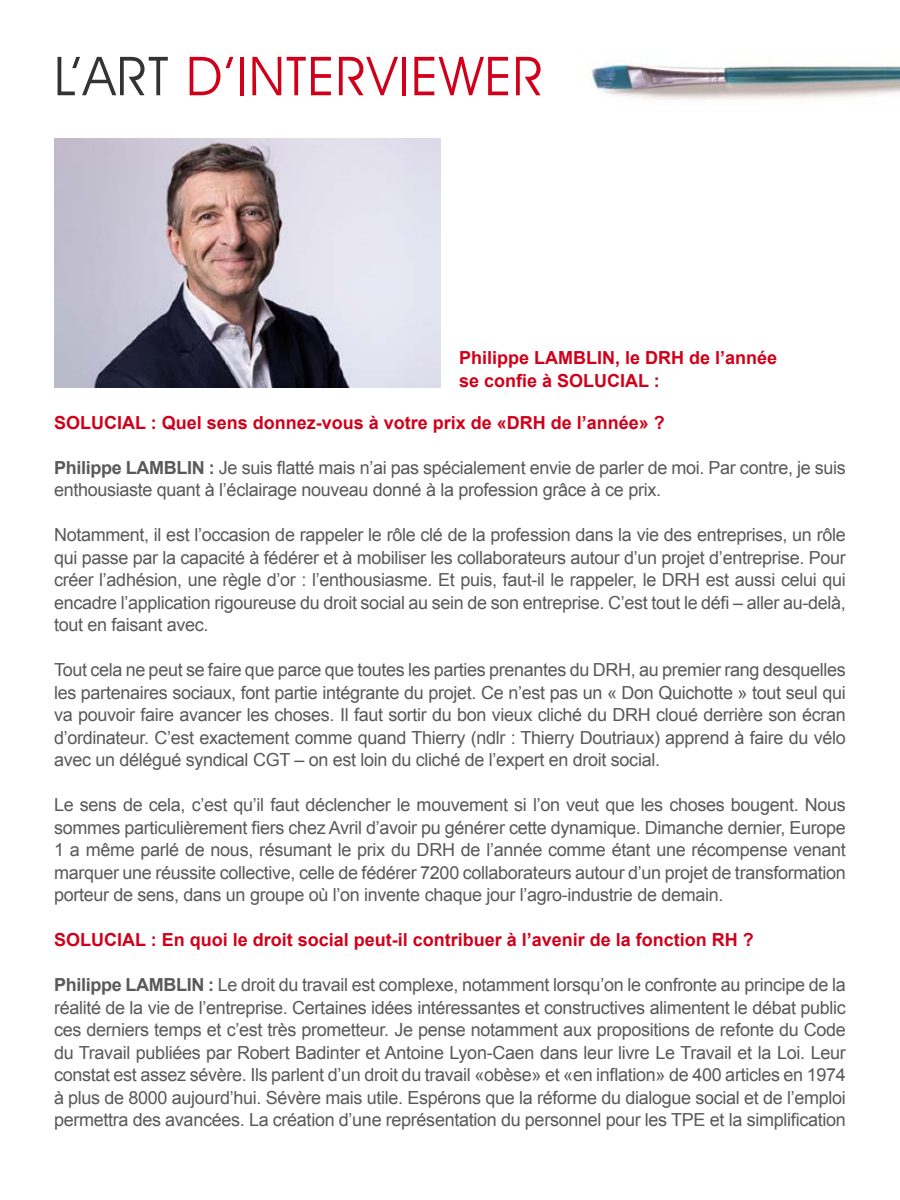
<style>
.page{position:relative;width:900px;height:1200px;background:#fff}
.page>*{position:absolute;margin:0;border:0;box-sizing:border-box;transform-origin:0 0}
.t1{font:54px "Avant Garde IT Cby BT";letter-spacing:.025em;color:#d1001a}
.t2{font:18px/22.5px "Arial";letter-spacing:-.02em;color:#595959;text-align:justify}
.t3{font:700 18px/22.5px "Arial";color:#d1001a}
.s1{color:#333}
.s2{font-weight:700}
</style>
<div class="page">
<img style="left:591px;top:60px;width:309px;height:40px">
<img style="left:54px;top:138px;width:387px;height:250px">
<h1 class="t1" style="left:54px;top:43px;width:491px"><span class="s1">L’ART</span> D’INTERVIEWER</h1>
<p class="t3" style="left:459px;top:347px;width:320px">Philippe LAMBLIN, le DRH de l’année se confie à SOLUCIAL :</p>
<p class="t3" style="left:54px;top:412px;width:612px">SOLUCIAL : Quel sens donnez-vous à votre prix de «DRH de l’année» ?</p>
<p class="t2" style="left:54px;top:456px;width:793px"><span class="s2">Philippe LAMBLIN :</span> Je suis flatté mais n’ai pas spécialement envie de parler de moi. Par contre, je suis enthousiaste quant à l’éclairage nouveau donné à la profession grâce à ce prix.</p>
<p class="t2" style="left:54px;top:524px;width:793px">Notamment, il est l’occasion de rappeler le rôle clé de la profession dans la vie des entreprises, un rôle qui passe par la capacité à fédérer et à mobiliser les collaborateurs autour d’un projet d’entreprise. Pour créer l’adhésion, une règle d’or : l’enthousiasme. Et puis, faut-il le rappeler, le DRH est aussi celui qui encadre l’application rigoureuse du droit social au sein de son entreprise. C’est tout le défi – aller au-delà, tout en faisant avec.</p>
<p class="t2" style="left:54px;top:659px;width:793px">Tout cela ne peut se faire que parce que toutes les parties prenantes du DRH, au premier rang desquelles les partenaires sociaux, font partie intégrante du projet. Ce n’est pas un « Don Quichotte » tout seul qui va pouvoir faire avancer les choses. Il faut sortir du bon vieux cliché du DRH cloué derrière son écran d’ordinateur. C’est exactement comme quand Thierry (ndlr : Thierry Doutriaux) apprend à faire du vélo avec un délégué syndical CGT – on est loin du cliché de l’expert en droit social.</p>
<p class="t2" style="left:54px;top:794px;width:793px">Le sens de cela, c’est qu’il faut déclencher le mouvement si l’on veut que les choses bougent. Nous sommes particulièrement fiers chez Avril d’avoir pu générer cette dynamique. Dimanche dernier, Europe 1 a même parlé de nous, résumant le prix du DRH de l’année comme étant une récompense venant marquer une réussite collective, celle de fédérer 7200 collaborateurs autour d’un projet de transformation porteur de sens, dans un groupe où l’on invente chaque jour l’agro-industrie de demain.</p>
<p class="t3" style="left:54px;top:929px;width:701px">SOLUCIAL : En quoi le droit social peut-il contribuer à l’avenir de la fonction RH ?</p>
<p class="t2" style="left:54px;top:974px;width:793px"><span class="s2">Philippe LAMBLIN :</span> Le droit du travail est complexe, notamment lorsqu’on le confronte au principe de la réalité de la vie de l’entreprise. Certaines idées intéressantes et constructives alimentent le débat public ces derniers temps et c’est très prometteur. Je pense notamment aux propositions de refonte du Code du Travail publiées par Robert Badinter et Antoine Lyon-Caen dans leur livre Le Travail et la Loi. Leur constat est assez sévère. Ils parlent d’un droit du travail «obèse» et «en inflation» de 400 articles en 1974 à plus de 8000 aujourd’hui. Sévère mais utile. Espérons que la réforme du dialogue social et de l’emploi permettra des avancées. La création d’une représentation du personnel pour les TPE et la simplification</p>
</div>
